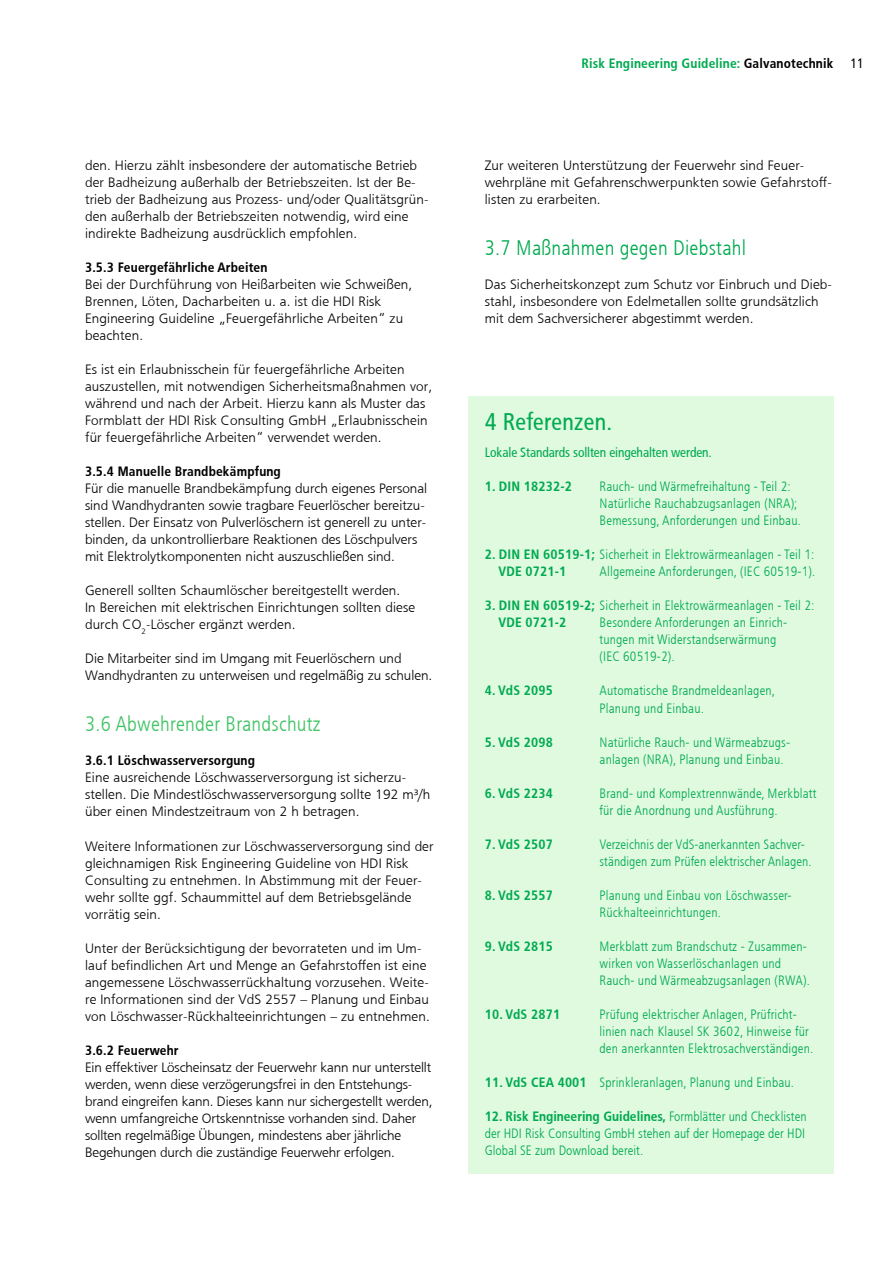
<style>
.page{position:relative;width:893px;height:1263px;background:#fff}
.page>*{position:absolute;margin:0;border:0;box-sizing:border-box;transform-origin:0 0}
.t1{font:24px "HDI Gerling Sans Cond Regular";letter-spacing:.01em;color:#00aa50}
.t2{font:21px "HDI Gerling Sans Cond Light";letter-spacing:.01em;color:#00aa50}
.t3{font:21px "HDI Gerling Sans Cond Light";letter-spacing:.01em;color:#40c364}
.t4{font:13.5px/17px "HDI Gerling Sans Light";letter-spacing:.01em;color:#000}
.t5{font:13.5px/17px "HDI Gerling Sans Cond Light";letter-spacing:.01em;color:#00aa50}
.t6{font:13.5px/17px "HDI Gerling Sans Light";letter-spacing:-.01em;color:#000}
.t7{font:13.5px "HDI Gerling Sans Cond Bold";letter-spacing:.01em;color:#00aa50}
.t8{font:13.5px "HDI Gerling Sans Cond Bold";letter-spacing:.01em;color:#000}
.t9{font:13.5px "HDI Gerling Sans Cond Regular";letter-spacing:-.01em;color:#00aa50}
.t10{font:13.5px "HDI Gerling Sans Cond Regular";color:#000}
.s1{color:#000}
.s2{font-family:"HDI Gerling Sans Cond Bold"}
.s3{font-family:"HDI Gerling Sans Cond Light"}
</style>
<div class="page">
<div style="left:468px;top:396px;width:365px;height:778px;background:#e0fadf"></div>
<p class="t4" style="left:85px;top:157px;width:345px">den. Hierzu zählt insbesondere der automatische Betrieb der Badheizung außerhalb der Betriebszeiten. Ist der Be&shy;trieb der Badheizung aus Prozess- und/oder Qualitätsgrün&shy;den außerhalb der Betriebszeiten notwendig, wird eine indirekte Badheizung ausdrücklich empfohlen.</p>
<p class="t8" style="left:85px;top:260px;width:184px">3.5.3 Feuergefährliche Arbeiten</p>
<p class="t4" style="left:85px;top:276px;width:329px">Bei der Durchführung von Heißarbeiten wie Schweißen, Brennen, Löten, Dacharbeiten u. a. ist die HDI Risk Engineering Guideline „Feuergefährliche Arbeiten“ zu beachten.</p>
<p class="t4" style="left:85px;top:361px;width:349px">Es ist ein Erlaubnisschein für feuergefährliche Arbeiten auszustellen, mit notwendigen Sicherheitsmaßnahmen vor, während und nach der Arbeit. Hierzu kann als Muster das Formblatt der HDI Risk Consulting GmbH „Erlaubnisschein für feuergefährliche Arbeiten“ verwendet werden.</p>
<p class="t8" style="left:85px;top:464px;width:197px">3.5.4 Manuelle Brandbekämpfung</p>
<p class="t4" style="left:85px;top:480px;width:344px">Für die manuelle Brandbekämpfung durch eigenes Personal sind Wandhydranten sowie tragbare Feuerlöscher bereitzu&shy;stellen. Der Einsatz von Pulverlöschern ist generell zu unter&shy;binden, da unkontrollierbare Reaktionen des Löschpulvers mit Elektrolytkomponenten nicht auszuschließen sind.</p>
<p class="t4" style="left:85px;top:582px;width:332px">Generell sollten Schaumlöscher bereitgestellt werden.<br>In Bereichen mit elektrischen Einrichtungen sollten diese durch CO<sub>2</sub>-Löscher ergänzt werden.</p>
<p class="t4" style="left:85px;top:650px;width:349px">Die Mitarbeiter sind im Umgang mit Feuerlöschern und<br>Wandhydranten zu unterweisen und regelmäßig zu schulen.</p>
<h2 class="t3" style="left:85px;top:712px;width:237px">3.6 Abwehrender Brandschutz</h2>
<p class="t8" style="left:85px;top:753px;width:171px">3.6.1 Löschwasserversorgung</p>
<p class="t4" style="left:85px;top:769px;width:347px">Eine ausreichende Löschwasserversorgung ist sicherzu&shy;stellen. Die Mindestlöschwasserversorgung sollte 192 m³/h über einen Mindestzeitraum von 2 h betragen.</p>
<p class="t4" style="left:85px;top:837px;width:350px">Weitere Informationen zur Löschwasserversorgung sind der gleichnamigen Risk Engineering Guideline von HDI Risk Consulting zu entnehmen. In Abstimmung mit der Feuer&shy;wehr sollte ggf. Schaummittel auf dem Betriebsgelände vorrätig sein.</p>
<p class="t4" style="left:85px;top:939px;width:346px">Unter der Berücksichtigung der bevorrateten und im Um&shy;lauf befindlichen Art und Menge an Gefahrstoffen ist eine angemessene Löschwasserrückhaltung vorzusehen. Weite&shy;re Informationen sind der VdS 2557 – Planung und Einbau von Löschwasser-Rückhalteeinrichtungen – zu entnehmen.</p>
<p class="t8" style="left:85px;top:1042px;width:95px">3.6.2 Feuerwehr</p>
<p class="t6" style="left:85px;top:1059px;width:349px">Ein effektiver Löscheinsatz der Feuerwehr kann nur unterstellt werden, wenn diese verzögerungsfrei in den Entstehungs&shy;brand eingreifen kann. Dieses kann nur sichergestellt werden, wenn umfangreiche Ortskenntnisse vorhanden sind. Daher sollten regelmäßige Übungen, mindestens aber jährliche Begehungen durch die zuständige Feuerwehr erfolgen.</p>
<p class="t7" style="left:581px;top:56px;width:253px">Risk Engineering Guideline: <span class="s1">Galvanotechnik</span></p>
<p class="t10" style="left:850px;top:55px;width:15px">11</p>
<p class="t4" style="left:485px;top:157px;width:349px">Zur weiteren Unterstützung der Feuerwehr sind Feuer&shy;wehrpläne mit Gefahrenschwerpunkten sowie Gefahrstoff&shy;listen zu erarbeiten.</p>
<h2 class="t2" style="left:485px;top:236px;width:263px">3.7 Maßnahmen gegen Diebstahl</h2>
<p class="t4" style="left:485px;top:276px;width:349px">Das Sicherheitskonzept zum Schutz vor Einbruch und Dieb&shy;stahl, insbesondere von Edelmetallen sollte grundsätzlich mit dem Sachversicherer abgestimmt werden.</p>
<h1 class="t1" style="left:485px;top:408px;width:129px">4 Referenzen.</h1>
<p class="t9" style="left:485px;top:445px;width:229px">Lokale Standards sollten eingehalten werden.</p>
<p class="t7" style="left:485px;top:479px;width:89px">1. DIN 18232-2</p>
<p class="t5" style="left:600px;top:478px;width:203px">Rauch- und Wärmefreihaltung - Teil 2:<br>Natürliche Rauchabzugsanlagen (NRA);<br>Bemessung, Anforderungen und Einbau.</p>
<p class="t5" style="left:485px;top:546px;width:331px"><span class="s2">2. DIN EN 60519-1;</span> Sicherheit in Elektrowärmeanlagen - Teil 1:</p>
<p class="t7" style="left:499px;top:564px;width:69px">VDE 0721-1</p>
<p class="t5" style="left:600px;top:563px;width:217px">Allgemeine Anforderungen, (IEC 60519-1).</p>
<p class="t5" style="left:485px;top:597px;width:331px"><span class="s2">3. DIN EN 60519-2;</span> Sicherheit in Elektrowärmeanlagen - Teil 2:</p>
<p class="t7" style="left:499px;top:615px;width:69px">VDE 0721-2</p>
<p class="t5" style="left:600px;top:615px;width:189px">Besondere Anforderungen an Einrich&shy;tungen mit Widerstandserwärmung (IEC 60519-2).</p>
<p class="t7" style="left:485px;top:683px;width:70px">4. VdS 2095</p>
<p class="t5" style="left:600px;top:683px;width:177px">Automatische Brandmeldeanlagen,<br>Planung und Einbau.</p>
<p class="t7" style="left:485px;top:734px;width:70px">5. VdS 2098</p>
<p class="t5" style="left:600px;top:734px;width:191px">Natürliche Rauch- und Wärmeabzugs&shy;anlagen (NRA), Planung und Einbau.</p>
<p class="t7" style="left:485px;top:785px;width:70px">6. VdS 2234</p>
<p class="t5" style="left:600px;top:785px;width:218px">Brand- und Komplextrennwände, Merkblatt für die Anordnung und Ausführung.</p>
<p class="t7" style="left:485px;top:836px;width:70px">7. VdS 2507</p>
<p class="t5" style="left:600px;top:836px;width:214px">Verzeichnis der VdS-anerkannten Sachver&shy;ständigen zum Prüfen elektrischer Anlagen.</p>
<p class="t7" style="left:485px;top:887px;width:70px">8. VdS 2557</p>
<p class="t5" style="left:600px;top:887px;width:193px">Planung und Einbau von Löschwasser-<br>Rückhalteeinrichtungen.</p>
<p class="t7" style="left:485px;top:938px;width:70px">9. VdS 2815</p>
<p class="t5" style="left:600px;top:938px;width:212px">Merkblatt zum Brandschutz - Zusammen&shy;wirken von Wasserlöschanlagen und<br>Rauch- und Wärmeabzugsanlagen (RWA).</p>
<p class="t7" style="left:485px;top:1006px;width:77px">10. VdS 2871</p>
<p class="t5" style="left:600px;top:1006px;width:215px">Prüfung elektrischer Anlagen, Prüfricht&shy;linien nach Klausel SK 3602, Hinweise für den anerkannten Elektrosachverständigen.</p>
<p class="t5" style="left:485px;top:1074px;width:311px"><span class="s2">11. VdS CEA 4001</span> Sprinkleranlagen, Planung und Einbau.</p>
<p class="t7" style="left:485px;top:1108px;width:323px">12. Risk Engineering Guidelines, <span class="s3">Formblätter und Checklisten</span></p>
<p class="t5" style="left:485px;top:1125px;width:322px">der HDI Risk Consulting GmbH stehen auf der Homepage der HDI<br>Global SE zum Download bereit.</p>
</div>
